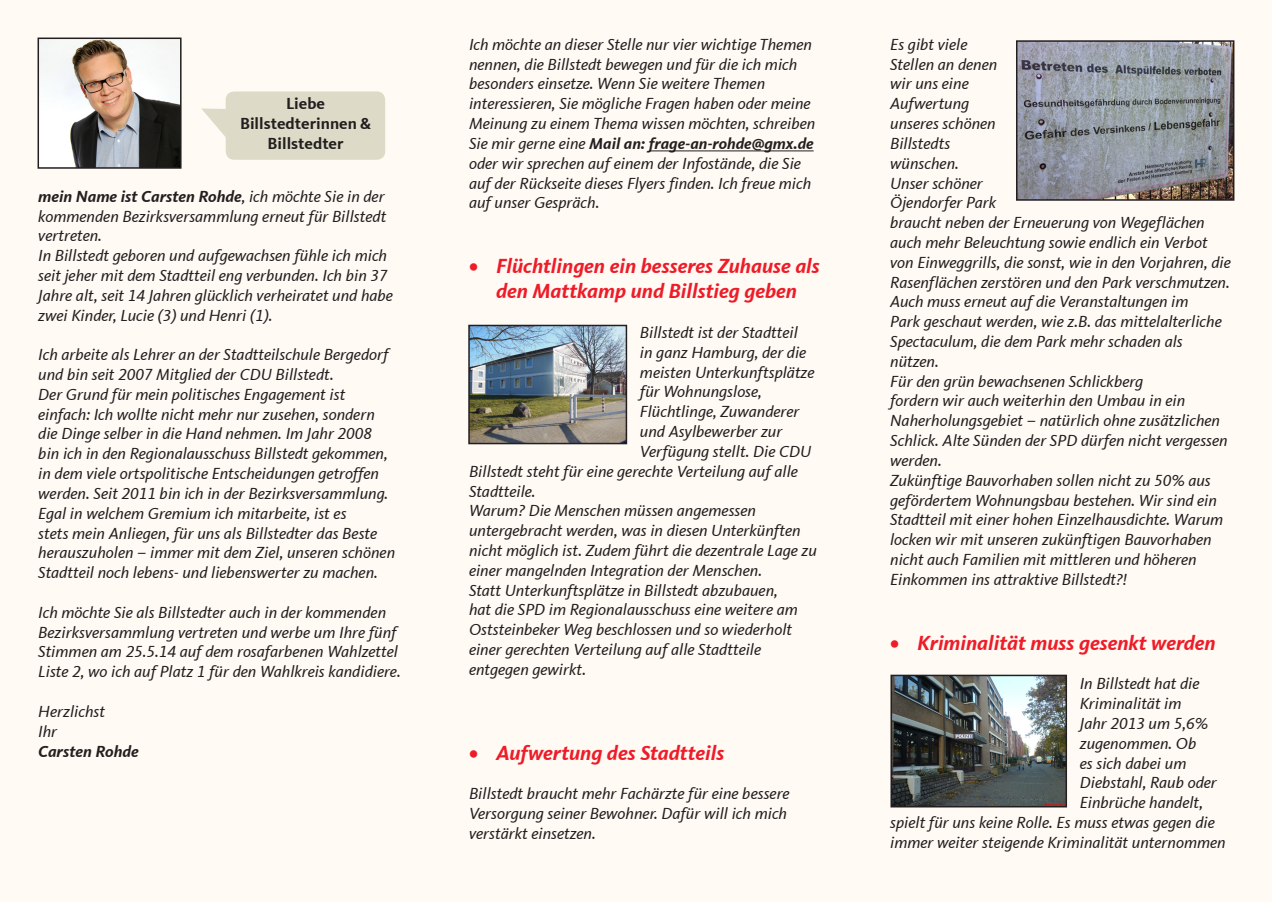
<style>
.page{position:relative;width:1272px;height:902px;background:#fff}
.page>*{position:absolute;margin:0;border:0;box-sizing:border-box;transform-origin:0 0}
.t1{font:italic 700 21px/25.2px "CDU Kievit Tab";color:#ee1c28;text-align:center}
.t2{font:italic 16.5px/19.8px "CDU Kievit Tab";color:#231f20}
.t3{font:700 16.5px/19.8px "CDU Kievit Tab";color:#231f20;text-align:center}
.t4{font:italic 700 16.5px "CDU Kievit Tab";color:#231f20}
.t5{font:italic 700 16.2px "CDU Kievit Tab";color:#231f20}
.s1{font-weight:700}
.s2{font-weight:400;font-size:16.5px}
</style>
<div class="page">
<div style="left:0;top:0;width:1271px;height:901px;background:#fffaf4"></div>
<hr style="left:649px;top:151px;width:164px;height:1px;background:#231f20">
<img style="left:41px;top:41px;width:137px;height:125px">
<div style="left:38px;top:38px;width:143px;height:131px;border:2px solid #231f20"></div>
<svg style="left:201px;top:108px;width:25px;height:35px"></svg>
<div style="left:226px;top:91px;width:159px;height:69px;background:#dddbc7;border-radius:9px"></div>
<img style="left:471px;top:328px;width:153px;height:113px">
<div style="left:468px;top:325px;width:159px;height:119px;border:2px solid #231f20"></div>
<img style="left:893px;top:677px;width:170px;height:127px">
<div style="left:890px;top:674px;width:176px;height:133px;border:2px solid #231f20"></div>
<img style="left:1018px;top:43px;width:213px;height:155px">
<div style="left:1015px;top:40px;width:219px;height:161px;border:2px solid #231f20"></div>
<p class="t3" style="left:286px;top:94px;width:41px">Liebe</p>
<p class="t3" style="left:240px;top:114px;width:132px">Billstedterinnen &amp;<br>Billstedter</p>
<p class="t2" style="left:38px;top:186px;width:349px;text-align:justify"><span class="s1">mein Name ist Carsten Rohde</span>, ich möchte Sie in der kommenden Bezirksversammlung erneut für Billstedt vertreten.</p>
<p class="t2" style="left:38px;top:246px;width:356px">In Billstedt geboren und aufgewachsen fühle ich mich seit jeher mit dem Stadtteil eng verbunden. Ich bin 37<br>Jahre alt, seit 14 Jahren glücklich verheiratet und habe zwei Kinder, Lucie (3) und Henri (1).</p>
<p class="t2" style="left:38px;top:345px;width:352px">Ich arbeite als Lehrer an der Stadtteilschule Bergedorf und bin seit 2007 Mitglied der CDU Billstedt.</p>
<p class="t2" style="left:38px;top:384px;width:358px">Der Grund für mein politisches Engagement ist einfach: Ich wollte nicht mehr nur zusehen, sondern die Dinge selber in die Hand nehmen. Im Jahr 2008 bin ich in den Regionalausschuss Billstedt gekommen, in dem viele ortspolitische Entscheidungen getroffen werden. Seit 2011 bin ich in der Bezirksversammlung.<br>Egal in welchem Gremium ich mitarbeite, ist es<br>stets mein Anliegen, für uns als Billstedter das Beste herauszuholen – immer mit dem Ziel, unseren schönen Stadtteil noch lebens- und liebenswerter zu machen.</p>
<p class="t2" style="left:38px;top:602px;width:364px">Ich möchte Sie als Billstedter auch in der kommenden Bezirksversammlung vertreten und werbe um Ihre fünf Stimmen am 25.5.14 auf dem rosafarbenen Wahlzettel Liste 2, wo ich auf Platz 1 für den Wahlkreis kandidiere.</p>
<p class="t2" style="left:38px;top:701px;width:68px">Herzlichst</p>
<p class="t2" style="left:38px;top:721px;width:20px">Ihr</p>
<p class="t4" style="left:38px;top:741px;width:102px">Carsten Rohde</p>
<p class="t2" style="left:469px;top:34px;width:348px">Ich möchte an dieser Stelle nur vier wichtige Themen nennen, die Billstedt bewegen und für die ich mich besonders einsetze. Wenn Sie weitere Themen interessieren, Sie mögliche Fragen haben oder meine Meinung zu einem Thema wissen möchten, schreiben</p>
<p class="t5" style="left:469px;top:134px;width:346px"><span class="s2">Sie mir gerne eine</span> Mail an: frage-an-rohde@gmx.de</p>
<p class="t2" style="left:469px;top:153px;width:344px">oder wir sprechen auf einem der Infostände, die Sie auf der Rückseite dieses Flyers finden. Ich freue mich auf unser Gespräch.</p>
<p class="t1" style="left:469px;top:253px;width:352px">• Flüchtlingen ein besseres Zuhause als den Mattkamp und Billstieg geben</p>
<p class="t2" style="left:640px;top:322px;width:159px">Billstedt ist der Stadtteil</p>
<p class="t2" style="left:640px;top:342px;width:168px">in ganz Hamburg, der die</p>
<p class="t2" style="left:640px;top:362px;width:176px">meisten Unterkunftsplätze</p>
<p class="t2" style="left:640px;top:382px;width:124px">für Wohnungslose,</p>
<p class="t2" style="left:640px;top:402px;width:161px">Flüchtlinge, Zuwanderer</p>
<p class="t2" style="left:640px;top:421px;width:144px">und Asylbewerber zur</p>
<p class="t2" style="left:640px;top:441px;width:173px">Verfügung stellt. Die CDU</p>
<p class="t2" style="left:469px;top:461px;width:330px">Billstedt steht für eine gerechte Verteilung auf alle</p>
<p class="t2" style="left:469px;top:481px;width:68px">Stadtteile.</p>
<p class="t2" style="left:469px;top:501px;width:349px">Warum? Die Menschen müssen angemessen untergebracht werden, was in diesen Unterkünften nicht möglich ist. Zudem führt die dezentrale Lage zu einer mangelnden Integration der Menschen.</p>
<p class="t2" style="left:469px;top:580px;width:330px">Statt Unterkunftsplätze in Billstedt abzubauen, hat die SPD im Regionalausschuss eine weitere am Oststeinbeker Weg beschlossen und so wiederholt einer gerechten Verteilung auf alle Stadtteile entgegen gewirkt.</p>
<p class="t1" style="left:469px;top:739px;width:257px">• Aufwertung des Stadtteils</p>
<p class="t2" style="left:469px;top:783px;width:322px">Billstedt braucht mehr Fachärzte für eine bessere<br>Versorgung seiner Bewohner. Dafür will ich mich verstärkt einsetzen.</p>
<p class="t2" style="left:890px;top:34px;width:342px">Es gibt viele<br>Stellen an denen<br>wir uns eine<br>Aufwertung<br>unseres schönen<br>Billstedts<br>wünschen.<br>Unser schöner<br>Öjendorfer Park<br>braucht neben der Erneuerung von Wegeflächen auch mehr Beleuchtung sowie endlich ein Verbot von Einweggrills, die sonst, wie in den Vorjahren, die<br>Rasenflächen zerstören und den Park verschmutzen.<br>Auch muss erneut auf die Veranstaltungen im<br>Park geschaut werden, wie z.B. das mittelalterliche<br>Spectaculum, die dem Park mehr schaden als nützen.</p>
<p class="t2" style="left:890px;top:371px;width:339px">Für den grün bewachsenen Schlickberg<br>fordern wir auch weiterhin den Umbau in ein Naherholungsgebiet – natürlich ohne zusätzlichen Schlick. Alte Sünden der SPD dürfen nicht vergessen werden.</p>
<p class="t2" style="left:890px;top:470px;width:334px">Zukünftige Bauvorhaben sollen nicht zu 50% aus gefördertem Wohnungsbau bestehen. Wir sind ein Stadtteil mit einer hohen Einzelhausdichte. Warum locken wir mit unseren zukünftigen Bauvorhaben nicht auch Familien mit mittleren und höheren Einkommen ins attraktive Billstedt?!</p>
<p class="t1" style="left:890px;top:629px;width:327px">• Kriminalität muss gesenkt werden</p>
<p class="t2" style="left:1079px;top:673px;width:121px">In Billstedt hat die</p>
<p class="t2" style="left:1079px;top:693px;width:103px">Kriminalität im</p>
<p class="t2" style="left:1079px;top:713px;width:130px">Jahr 2013 um 5,6%</p>
<p class="t2" style="left:1079px;top:733px;width:118px">zugenommen. Ob</p>
<p class="t2" style="left:1079px;top:753px;width:108px">es sich dabei um</p>
<p class="t2" style="left:1079px;top:772px;width:139px">Diebstahl, Raub oder</p>
<p class="t2" style="left:1079px;top:792px;width:125px">Einbrüche handelt,</p>
<p class="t2" style="left:890px;top:812px;width:326px">spielt für uns keine Rolle. Es muss etwas gegen die</p>
<p class="t2" style="left:890px;top:832px;width:337px">immer weiter steigende Kriminalität unternommen</p>
</div>
